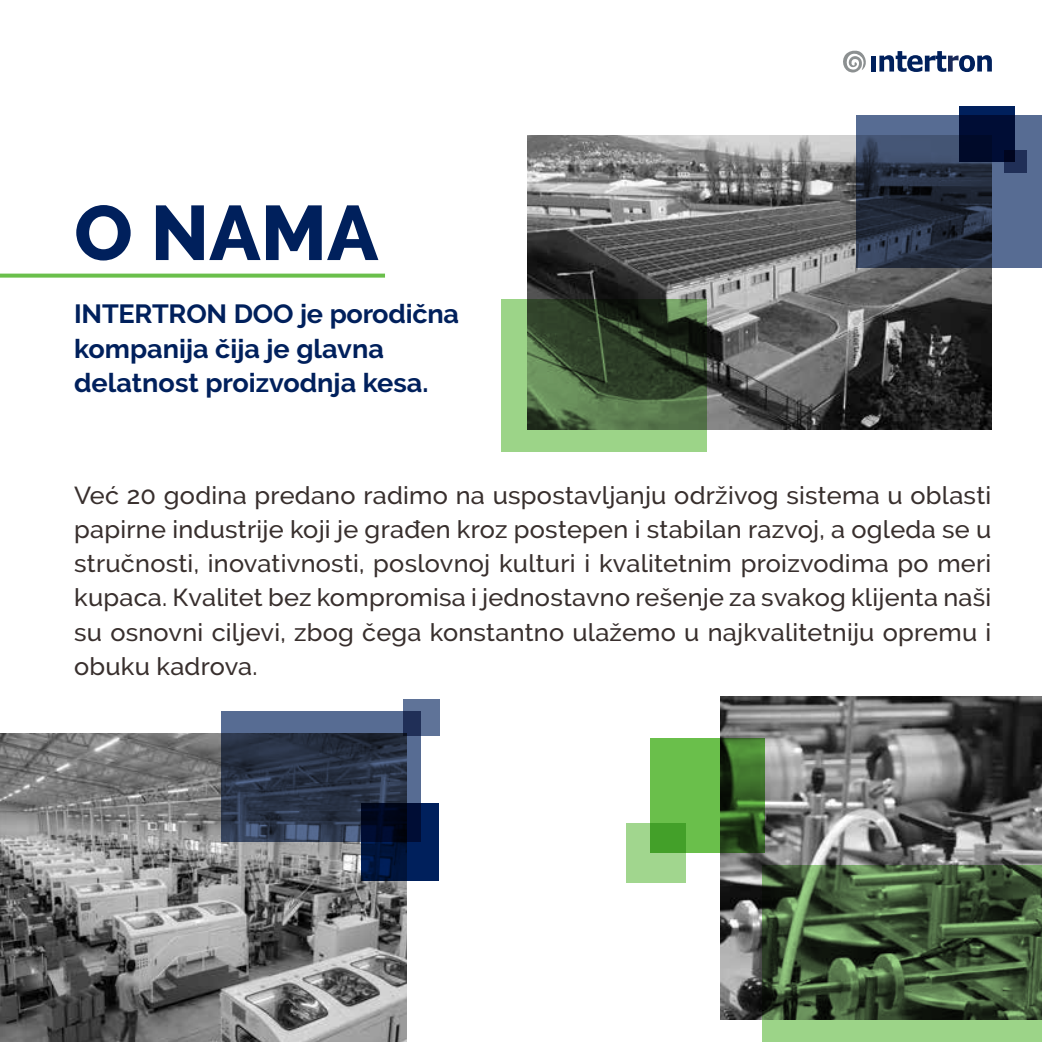
<style>
.page{position:relative;width:1042px;height:1042px;background:#fff}
.page>*{position:absolute;margin:0;border:0;box-sizing:border-box;transform-origin:0 0}
.t1{font:800 77px "Raleway";color:#00205c}
.t2{font:700 26.25px/34.1px "Raleway";color:#00205c}
.t3{font:500 24.5px/34.1px "Raleway";letter-spacing:.01em;color:#382f2d;text-align:justify}
</style>
<div class="page">
<svg style="left:843px;top:50px;width:23px;height:23px"></svg>
<svg style="left:879px;top:51px;width:113px;height:21px"></svg>
<div style="left:871px;top:56px;width:5px;height:16px;background:#00205c"></div>
<svg style="left:0;top:274px;width:385px;height:4px;background:#78c55b"></svg>
<img style="left:0;top:734px;width:407px;height:308px">
<img style="left:527px;top:136px;width:465px;height:294px">
<svg style="left:856px;top:115px;width:186px;height:152px;background:#37445d"></svg>
<svg style="left:502px;top:299px;width:205px;height:153px;background:#547249"></svg>
<svg style="left:959px;top:106px;width:55px;height:56px;background:#000f37"></svg>
<svg style="left:1004px;top:150px;width:23px;height:23px"></svg>
<svg style="left:221px;top:712px;width:200px;height:130px;background:#344159"></svg>
<svg style="left:361px;top:803px;width:78px;height:77px;background:#00133d"></svg>
<svg style="left:402px;top:699px;width:37px;height:37px"></svg>
<img style="left:721px;top:696px;width:321px;height:323px">
<svg style="left:763px;top:865px;width:279px;height:177px;background:#4c6742"></svg>
<svg style="left:650px;top:738px;width:114px;height:115px;background:#53963b"></svg>
<svg style="left:626px;top:823px;width:60px;height:59px;background:#84c56f"></svg>
<h1 class="t1" style="left:74px;top:189px;width:306px">O NAMA</h1>
<p class="t2" style="left:74px;top:297px;width:386px">INTERTRON DOO je porodična kompanija čija je glavna delatnost proizvodnja kesa.</p>
<p class="t3" style="left:74px;top:478px;width:919px">Već 20 godina predano radimo na uspostavljanju održivog sistema u oblasti papirne industrije koji je građen kroz postepen i stabilan razvoj, a ogleda se u stručnosti, inovativnosti, poslovnoj kulturi i kvalitetnim proizvodima po meri kupaca. Кvalitet bez kompromisa i jednostavno rešenje za svakog klijenta naši su osnovni ciljevi, zbog čega konstantno ulažemo u najkvalitetniju opremu i obuku kadrova.</p>
</div>
